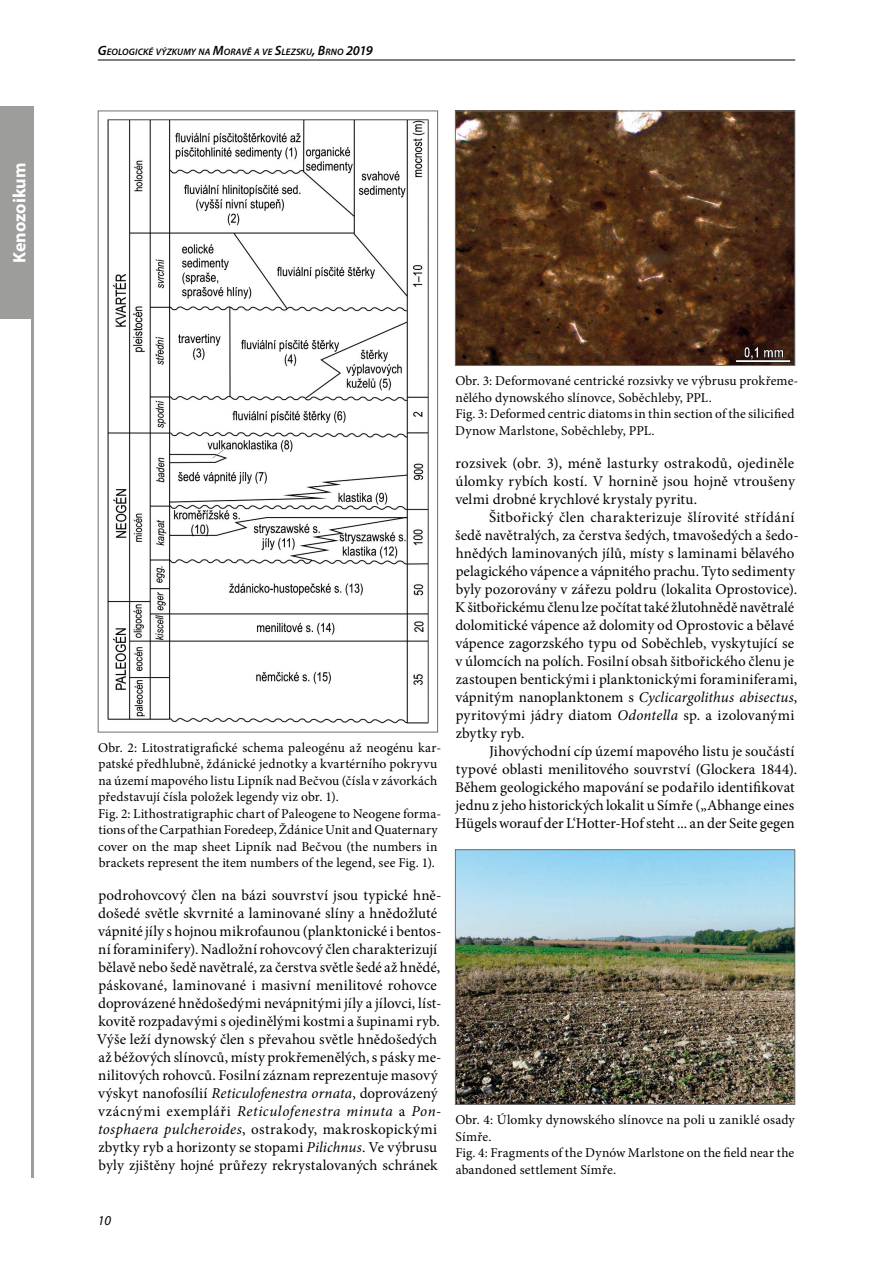
<style>
.page{position:relative;width:893px;height:1263px;background:#fff}
.page>*{position:absolute;margin:0;border:0;box-sizing:border-box;transform-origin:0 0}
.t1{font:700 18px "Myriad Pro";color:#fff}
.t2{font:15px/18px "Minion Pro";letter-spacing:.005em;color:#000}
.t3{font:13.5px/16.5px "Minion Pro";letter-spacing:.005em;color:#000}
.t4{font:italic 13.5px "Myriad Pro";color:#000}
.t5{font:italic 600 9.45px "Myriad Pro";letter-spacing:.01em;color:#000}
.s1{font-size:13.5px}
.s2{font-style:italic}
</style>
<div class="page">
<hr style="left:31px;top:106px;width:3px;height:1072px;background:#9d9d9c">
<hr style="left:98px;top:60px;width:697px;height:1px;background:#000">
<img style="left:107px;top:119px;width:322px;height:605px">
<img style="left:457px;top:113px;width:336px;height:251px">
<div style="left:455px;top:111px;width:340px;height:255px;border:1px solid #706f6f"></div>
<img style="left:457px;top:851px;width:336px;height:252px">
<div style="left:455px;top:849px;width:340px;height:256px;border:1px solid #706f6f"></div>
<div style="left:0;top:106px;width:34px;height:213px;background:#9d9d9c"></div>
<p class="t1" style="left:8px;top:263px;width:102px;rotate:-90deg">Kenozoikum</p>
<p class="t5" style="left:98px;top:46px;width:276px"><span class="s1">G</span>EOLOGICKÉ VÝZKUMY NA <span class="s1">M</span>ORAVĚ A VE <span class="s1">S</span>LEZSKU<span class="s1">, B</span>RNO <span class="s1">2019</span></p>
<p class="t3" style="left:98px;top:739px;width:344px">Obr. 2: Litostratigrafické schema paleogénu až neogénu kar&shy;patské předhlubně, ždánické jednotky a kvartérního pokryvu na území mapového listu Lipník nad Bečvou (čísla v závorkách představují čísla položek legendy viz obr. 1).<br>Fig. 2: Lithostratigraphic chart of Paleogene to Neogene forma&shy;tions of the Carpathian Foredeep, Ždánice Unit and Quaternary cover on the map sheet Lipník nad Bečvou (the numbers in brackets represent the item numbers of the legend, see Fig. 1).</p>
<p class="t2" style="left:97px;top:886px;width:346px">podrohovcový člen na bázi souvrství jsou typické hně&shy;došedé světle skvrnité a laminované slíny a hnědožluté vápnité jíly s hojnou mikrofaunou (planktonické i bentos&shy;ní foraminifery). Nadložní rohovcový člen charakterizují bělavě nebo šedě navětralé, za čerstva světle šedé až hnědé, páskované, laminované i masivní menilitové rohovce doprovázené hnědošedými nevápnitými jíly a jílovci, líst&shy;kovitě rozpadavými s ojedinělými kostmi a šupinami ryb.<br>Výše leží dynowský člen s převahou světle hnědošedých až béžových slínovců, místy prokřemenělých, s pásky me&shy;nilitových rohovců. Fosilní záznam reprezentuje masový výskyt nanofosílií <span class="s2">Reticulofenestra ornata</span>, doprovázený vzácnými exempláři <span class="s2">Reticulofenestra minuta</span> a <span class="s2">Pon&shy;tosphaera pulcheroides</span>, ostrakody, makroskopickými zbytky ryb a horizonty se stopami <span class="s2">Pilichnus</span>. Ve výbrusu byly zjištěny hojné průřezy rekrystalovaných schránek</p>
<p class="t3" style="left:455px;top:373px;width:345px">Obr. 3: Deformované centrické rozsivky ve výbrusu prokřeme&shy;nělého dynowského slínovce, Soběchleby, PPL.<br>Fig. 3: Deformed centric diatoms in thin section of the silicified Dynow Marlstone, Soběchleby, PPL.</p>
<p class="t2" style="left:455px;top:454px;width:341px;text-align:justify">rozsivek (obr. 3), méně lasturky ostrakodů, ojediněle úlomky rybích kostí. V hornině jsou hojně vtroušeny velmi drobné krychlové krystaly pyritu.</p>
<p class="t2" style="left:455px;top:508px;width:345px;text-indent:34px">Šitbořický člen charakterizuje šlírovité střídání šedě navětralých, za čerstva šedých, tmavošedých a šedo&shy;hnědých laminovaných jílů, místy s laminami bělavého pelagického vápence a vápnitého prachu. Tyto sedimenty byly pozorovány v zářezu poldru (lokalita Oprostovice).<br>K šitbořickému členu lze počítat také žlutohnědě navětralé dolomitické vápence až dolomity od Oprostovic a bělavé vápence zagorzského typu od Soběchleb, vyskytující se v úlomcích na polích. Fosilní obsah šitbořického členu je zastoupen bentickými i planktonickými foraminiferami, vápnitým nanoplanktonem s <span class="s2">Cyclicargolithus abisectus</span>, pyritovými jádry diatom <span class="s2">Odontella</span> sp. a izolovanými zbytky ryb.</p>
<p class="t2" style="left:455px;top:742px;width:344px;text-indent:34px">Jihovýchodní cíp území mapového listu je součástí typové oblasti menilitového souvrství (Glockera 1844).<br>Během geologického mapování se podařilo identifikovat jednu z jeho historických lokalit u Símře („Abhange eines Hügels worauf der L‘Hotter-Hof steht ... an der Seite gegen</p>
<p class="t3" style="left:455px;top:1112px;width:341px">Obr. 4: Úlomky dynowského slínovce na poli u zaniklé osady Símře.<br>Fig. 4: Fragments of the Dynów Marlstone on the field near the abandoned settlement Símře.</p>
<p class="t4" style="left:98px;top:1212px;width:15px">10</p>
</div>
